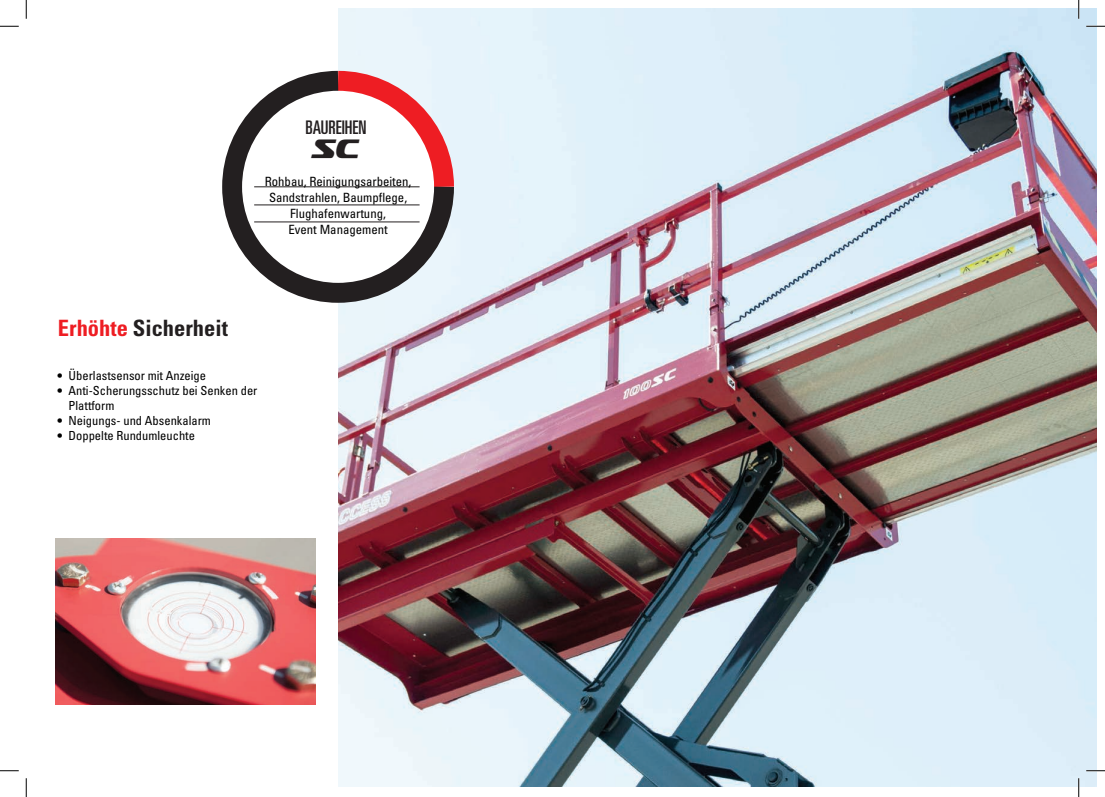
<style>
.page{position:relative;width:1105px;height:797px;background:#fff}
.page>*{position:absolute;margin:0;border:0;box-sizing:border-box;transform-origin:0 0}
.t1{font:22.5px "Univers LTCYR 67 Bold Cond";color:#231f20}
.t2{font:18.75px "Univers LTCYR 59 Ult Cond";color:#231f20}
.t3{font:16.25px "MANITOU";color:#231f20}
.t4{font:condensed 12.75px/16.2px "Univers LTCYR 57";color:#000;text-align:center}
.t5{font:condensed 12.5px/15px "Univers LTCYR 57";color:#000}
.s1{color:#ee1d23}
</style>
<div class="page">
<img style="left:338px;top:9px;width:758px;height:777px">
<svg style="left:222px;top:61px;width:242px;height:252px"></svg>
<hr style="left:254px;top:187px;width:166px;height:1px;background:#231f20">
<hr style="left:254px;top:205px;width:166px;height:1px;background:#231f20">
<hr style="left:254px;top:222px;width:166px;height:1px;background:#231f20">
<img style="left:56px;top:538px;width:259px;height:167px">
<svg style="left:0;top:25px;width:19px;height:2px"></svg>
<svg style="left:1086px;top:25px;width:19px;height:2px"></svg>
<svg style="left:0;top:770px;width:19px;height:1px"></svg>
<svg style="left:1086px;top:770px;width:19px;height:1px"></svg>
<svg style="left:25px;top:0;width:2px;height:19px"></svg>
<svg style="left:25px;top:778px;width:2px;height:19px"></svg>
<svg style="left:1078px;top:0;width:1px;height:19px"></svg>
<svg style="left:1078px;top:778px;width:1px;height:19px"></svg>
<h2 class="t2" style="left:306px;top:114px;width:62px">BAUREIHEN</h2>
<h3 class="t3" style="left:313px;top:138px;width:48px">SC</h3>
<p class="t4" style="left:265px;top:172px;width:148px">Rohbau, Reinigungsarbeiten,<br>Sandstrahlen, Baumpflege,<br>Flughafenwartung,<br>Event Management</p>
<h1 class="t1" style="left:58px;top:314px;width:172px"><span class="s1">Erhöhte</span> Sicherheit</h1>
<p class="t5" style="left:58px;top:367px;width:150px">• Überlastsensor mit Anzeige</p>
<p class="t5" style="left:69px;top:382px;width:190px;text-indent:-11px">• Anti-Scherungsschutz bei Senken der<br>Plattform</p>
<p class="t5" style="left:58px;top:412px;width:154px">• Neigungs- und Absenkalarm</p>
<p class="t5" style="left:58px;top:427px;width:139px">• Doppelte Rundumleuchte</p>
</div>
